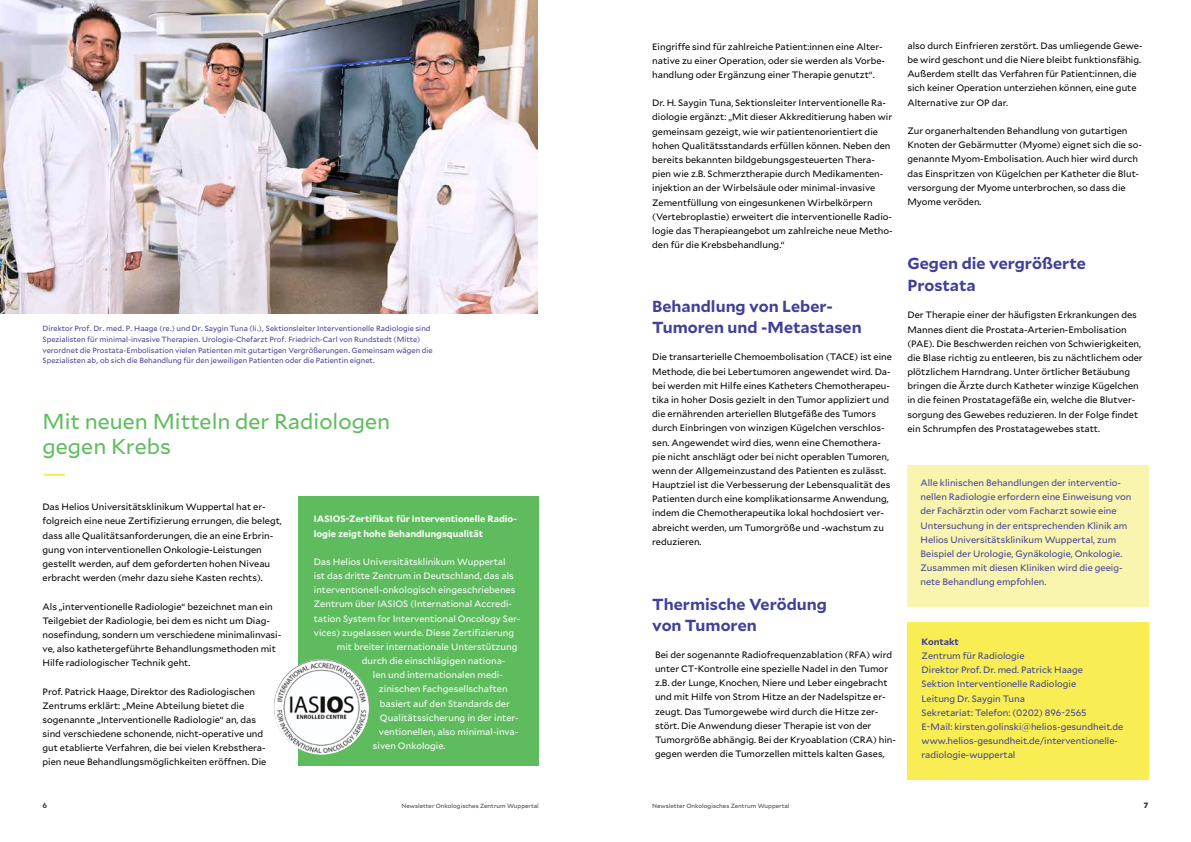
<style>
.page{position:relative;width:1191px;height:842px;background:#fff}
.page>*{position:absolute;margin:0;border:0;box-sizing:border-box;transform-origin:0 0}
.t1{font:26.1px "Mallory";color:#f8ee53}
.t2{font:21.6px/24.8px "Mallory";color:#5ebc5e}
.t3{font:700 16px/21.3px "Mallory";color:#414099}
.t4{font:9.2px/14.2px "Mallory";color:#000}
.t5{font:9.2px/14.2px "Mallory";color:#414099}
.t6{font:9.2px "Mallory";color:#fff}
.t7{font:700 9.2px/14.2px "Mallory";color:#fff}
.t8{font:700 9.2px "Mallory";color:#414099}
.t9{font:7.5px/10.6px "Mallory";color:#414099}
.t10{font:700 7.5px "Mallory";color:#414042}
.t11{font:6px "Mallory";letter-spacing:.005em;color:#414042}
</style>
<div class="page">
<div style="left:907px;top:465px;width:241px;height:142px;background:#f9f5ae"></div>
<div style="left:907px;top:622px;width:241px;height:158px;background:#f8ee53"></div>
<div style="left:298px;top:496px;width:241px;height:269px;background:#5ebc5e"></div>
<img style="left:274px;top:659px;width:95px;height:96px;border-radius:48px">
<img style="left:0;top:0;width:537px;height:313px">
<p class="t9" style="left:43px;top:323px;width:392px">Direktor Prof. Dr. med. P. Haage (re.) und Dr. Saygin Tuna (li.), Sektionsleiter Interventionelle Radiologie sind Spezialisten für minimal-invasive Therapien. Urologie-Chefarzt Prof. Friedrich-Carl von Rundstedt (Mitte) verordnet die Prostata-Embolisation vielen Patienten mit gutartigen Vergrößerungen. Gemeinsam wägen die Spezialisten ab, ob sich die Behandlung für den jeweiligen Patienten oder die Patientin eignet.</p>
<h2 class="t2" style="left:43px;top:408px;width:349px">Mit neuen Mitteln der Radiologen gegen Krebs</h2>
<h1 class="t1" style="left:43px;top:454px;width:26px">—</h1>
<p class="t4" style="left:43px;top:499px;width:241px">Das Helios Universitätsklinikum Wuppertal hat er&shy;folgreich eine neue Zertifizierung errungen, die belegt, dass alle Qualitätsanforderungen, die an eine Erbrin&shy;gung von interventionellen Onkologie-Leistungen gestellt werden, auf dem geforderten hohen Niveau erbracht werden (mehr dazu siehe Kasten rechts).</p>
<p class="t4" style="left:43px;top:599px;width:240px">Als „interventionelle Radiologie“ bezeichnet man ein Teilgebiet der Radiologie, bei dem es nicht um Diag&shy;nosefindung, sondern um verschiedene minimalinvasi&shy;ve, also kathetergeführte Behandlungsmethoden mit Hilfe radiologischer Technik geht.</p>
<p class="t4" style="left:43px;top:684px;width:225px">Prof. Patrick Haage, Direktor des Radiologischen Zentrums erklärt: „Meine Abteilung bietet die sogenannte „Interventionelle Radiologie“ an, das sind verschiedene schonende, nicht-operative und gut etablierte Verfahren, die bei vielen Krebsthera&shy;pien neue Behandlungsmöglichkeiten eröffnen. Die</p>
<p class="t7" style="left:314px;top:511px;width:205px">IASIOS-Zertifikat für Interventionelle Radio&shy;logie zeigt hohe Behandlungsqualität</p>
<p class="t6" style="left:314px;top:555px;width:193px">Das Helios Universitätsklinikum Wuppertal</p>
<p class="t6" style="left:314px;top:569px;width:201px">ist das dritte Zentrum in Deutschland, das als</p>
<p class="t6" style="left:314px;top:583px;width:203px">interventionell-onkologisch eingeschriebenes</p>
<p class="t6" style="left:314px;top:597px;width:200px">Zentrum über IASIOS (International Accredi-</p>
<p class="t6" style="left:314px;top:612px;width:208px">tation System for Interventional Oncology Ser-</p>
<p class="t6" style="left:314px;top:626px;width:202px">vices) zugelassen wurde. Diese Zertifizierung</p>
<p class="t6" style="left:337px;top:640px;width:182px">mit breiter internationale Unterstützung</p>
<p class="t6" style="left:362px;top:654px;width:145px">durch die einschlägigen nationa-</p>
<p class="t6" style="left:373px;top:668px;width:132px">len und internationalen medi-</p>
<p class="t6" style="left:379px;top:682px;width:130px">zinischen Fachgesellschaften</p>
<p class="t6" style="left:380px;top:697px;width:132px">basiert auf den Standards der</p>
<p class="t6" style="left:380px;top:711px;width:140px">Qualitätssicherung in der inter-</p>
<p class="t6" style="left:379px;top:725px;width:141px">ventionellen, also minimal-inva-</p>
<p class="t6" style="left:373px;top:739px;width:74px">siven Onkologie.</p>
<p class="t4" style="left:652px;top:39px;width:234px">Eingriffe sind für zahlreiche Patient:innen eine Alter&shy;native zu einer Operation, oder sie werden als Vorbe&shy;handlung oder Ergänzung einer Therapie genutzt“.</p>
<p class="t4" style="left:652px;top:95px;width:242px">Dr. H. Saygin Tuna, Sektionsleiter Interventionelle Ra&shy;diologie ergänzt: „Mit dieser Akkreditierung haben wir gemeinsam gezeigt, wie wir patientenorientiert die hohen Qualitätsstandards erfüllen können. Neben den bereits bekannten bildgebungsgesteuerten Thera&shy;pien wie z.B. Schmerztherapie durch Medikamenten&shy;injektion an der Wirbelsäule oder minimal-invasive Zementfüllung von eingesunkenen Wirbelkörpern (Vertebroplastie) erweitert die interventionelle Radio&shy;logie das Therapieangebot um zahlreiche neue Metho&shy;den für die Krebsbehandlung.“</p>
<h3 class="t3" style="left:652px;top:294px;width:211px">Behandlung von Leber-<br>Tumoren und -Metastasen</h3>
<p class="t4" style="left:652px;top:350px;width:241px">Die transarterielle Chemoembolisation (TACE) ist eine Methode, die bei Lebertumoren angewendet wird. Da&shy;bei werden mit Hilfe eines Katheters Chemotherapeu&shy;tika in hoher Dosis gezielt in den Tumor appliziert und die ernährenden arteriellen Blutgefäße des Tumors durch Einbringen von winzigen Kügelchen verschlos&shy;sen. Angewendet wird dies, wenn eine Chemothera&shy;pie nicht anschlägt oder bei nicht operablen Tumoren, wenn der Allgemeinzustand des Patienten es zulässt.<br>Hauptziel ist die Verbesserung der Lebensqualität des Patienten durch eine komplikationsarme Anwendung, indem die Chemotherapeutika lokal hochdosiert ver&shy;abreicht werden, um Tumorgröße und -wachstum zu reduzieren.</p>
<h3 class="t3" style="left:652px;top:592px;width:176px">Thermische Verödung von Tumoren</h3>
<p class="t4" style="left:655px;top:647px;width:242px">Bei der sogenannte Radiofrequenzablation (RFA) wird unter CT-Kontrolle eine spezielle Nadel in den Tumor z.B. der Lunge, Knochen, Niere und Leber eingebracht und mit Hilfe von Strom Hitze an der Nadelspitze er&shy;zeugt. Das Tumorgewebe wird durch die Hitze zer&shy;stört. Die Anwendung dieser Therapie ist von der Tumorgröße abhängig. Bei der Kryoablation (CRA) hin&shy;gegen werden die Tumorzellen mittels kalten Gases,</p>
<p class="t4" style="left:907px;top:38px;width:237px">also durch Einfrieren zerstört. Das umliegende Gewe&shy;be wird geschont und die Niere bleibt funktionsfähig.<br>Außerdem stellt das Verfahren für Patient:innen, die sich keiner Operation unterziehen können, eine gute Alternative zur OP dar.</p>
<p class="t4" style="left:907px;top:123px;width:236px">Zur organerhaltenden Behandlung von gutartigen Knoten der Gebärmutter (Myome) eignet sich die so&shy;genannte Myom-Embolisation. Auch hier wird durch das Einspritzen von Kügelchen per Katheter die Blut&shy;versorgung der Myome unterbrochen, so dass die Myome veröden.</p>
<h3 class="t3" style="left:907px;top:252px;width:180px">Gegen die vergrößerte<br>Prostata</h3>
<p class="t4" style="left:907px;top:307px;width:237px">Der Therapie einer der häufigsten Erkrankungen des Mannes dient die Prostata-Arterien-Embolisation (PAE). Die Beschwerden reichen von Schwierigkeiten, die Blase richtig zu entleeren, bis zu nächtlichem oder plötzlichem Harndrang. Unter örtlicher Betäubung bringen die Ärzte durch Katheter winzige Kügelchen in die feinen Prostatagefäße ein, welche die Blutver&shy;sorgung des Gewebes reduzieren. In der Folge findet ein Schrumpfen des Prostatagewebes statt.</p>
<p class="t5" style="left:920px;top:475px;width:213px">Alle klinischen Behandlungen der interventio&shy;nellen Radiologie erfordern eine Einweisung von der Fachärztin oder vom Facharzt sowie eine Untersuchung in der entsprechenden Klinik am Helios Universitätsklinikum Wuppertal, zum Beispiel der Urologie, Gynäkologie, Onkologie.<br>Zusammen mit diesen Kliniken wird die geeig&shy;nete Behandlung empfohlen.</p>
<p class="t8" style="left:921px;top:635px;width:39px">Kontakt</p>
<p class="t5" style="left:921px;top:648px;width:203px">Zentrum für Radiologie<br>Direktor Prof. Dr. med. Patrick Haage<br>Sektion Interventionelle Radiologie<br>Leitung Dr. Saygin Tuna<br>Sekretariat: Telefon: (0202) 896-2565<br>E-Mail: kirsten.golinski@helios-gesundheit.de www.helios-gesundheit.de/interventionelle&shy;radiologie-wuppertal</p>
<p class="t10" style="left:43px;top:800px;width:6px">6</p>
<p class="t11" style="left:401px;top:801px;width:139px">Newsletter Onkologisches Zentrum Wuppertal</p>
<p class="t11" style="left:652px;top:801px;width:139px">Newsletter Onkologisches Zentrum Wuppertal</p>
<p class="t10" style="left:1144px;top:800px;width:6px">7</p>
</div>
